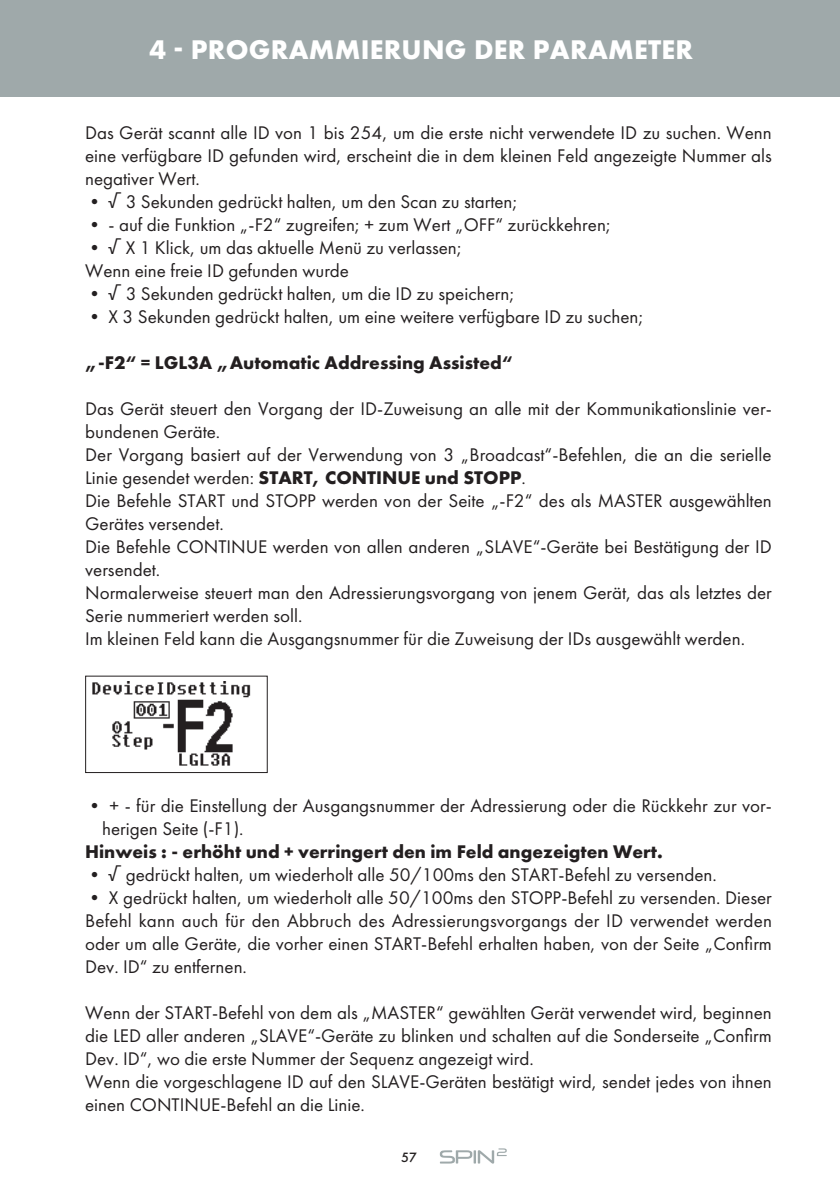
<style>
.page{position:relative;width:840px;height:1191px;background:#fff}
.page>*{position:absolute;margin:0;border:0;box-sizing:border-box;transform-origin:0 0}
.t1{font:700 28px "Futura PT";letter-spacing:.01em;color:#fff}
.t2{font:19px/23px "Futura PT";color:#231f20}
.t3{font:700 19px "Futura PT";color:#231f20}
.t4{font:500 14px "Futura PT";color:#231f20}
.s1{font-weight:700}
</style>
<div class="page">
<div style="left:0;top:0;width:839px;height:96px;background:#9fa9aa"></div>
<img style="left:92px;top:682px;width:159px;height:84px">
<div style="left:85px;top:675px;width:182px;height:98px;border:1px solid #231f20"></div>
<svg style="left:439px;top:1148px;width:67px;height:15px"></svg>
<h1 class="t1" style="left:149px;top:38px;width:544px">4 PROGRAMMIERUNG DER PARAMETER</h1>
<p class="t2" style="left:85px;top:123px;width:688px;text-align:justify">Das Gerät scannt alle ID von 1 bis 254, um die erste nicht verwendete ID zu suchen. Wenn eine verfügbare ID gefunden wird, erscheint die in dem kleinen Feld angezeigte Nummer als negativer Wert.</p>
<p class="t2" style="left:85px;top:192px;width:434px">• √ 3 Sekunden gedrückt halten, um den Scan zu starten;</p>
<p class="t2" style="left:85px;top:215px;width:527px">• - auf die Funktion „-F2“ zugreifen; + zum Wert „OFF“ zurückkehren;</p>
<p class="t2" style="left:85px;top:238px;width:378px">• √ X 1 Klick, um das aktuelle Menü zu verlassen;<br>Wenn eine freie ID gefunden wurde</p>
<p class="t2" style="left:85px;top:284px;width:430px">• √ 3 Sekunden gedrückt halten, um die ID zu speichern;</p>
<p class="t2" style="left:85px;top:307px;width:559px">• X 3 Sekunden gedrückt halten, um eine weitere verfügbare ID zu suchen;</p>
<p class="t3" style="left:85px;top:355px;width:429px">„-F2“ = LGL3A „Automatic Addressing Assisted“</p>
<p class="t2" style="left:85px;top:399px;width:688px">Das Gerät steuert den Vorgang der ID-Zuweisung an alle mit der Kommunikationslinie ver&shy;bundenen Geräte.<br>Der Vorgang basiert auf der Verwendung von 3 „Broadcast“-Befehlen, die an die serielle Linie gesendet werden: <span class="s1">START, CONTINUE und STOPP</span>.<br>Die Befehle START und STOPP werden von der Seite „-F2“ des als MASTER ausgewählten Gerätes versendet.<br>Die Befehle CONTINUE werden von allen anderen „SLAVE“-Geräte bei Bestätigung der ID versendet.<br>Normalerweise steuert man den Adressierungsvorgang von jenem Gerät, das als letztes der Serie nummeriert werden soll.<br>Im kleinen Feld kann die Ausgangsnummer für die Zuweisung der IDs ausgewählt werden.</p>
<p class="t2" style="left:102px;top:795px;width:670px;text-indent:-17px">• + - für die Einstellung der Ausgangsnummer der Adressierung oder die Rückkehr zur vor&shy;herigen Seite (-F1).</p>
<p class="t3" style="left:85px;top:843px;width:579px">Hinweis : - erhöht und + verringert den im Feld angezeigten Wert.</p>
<p class="t2" style="left:85px;top:864px;width:633px">• √ gedrückt halten, um wiederholt alle 50/100ms den START-Befehl zu versenden.</p>
<p class="t2" style="left:85px;top:887px;width:688px;text-align:justify">• X gedrückt halten, um wiederholt alle 50/100ms den STOPP-Befehl zu versenden. Dieser Befehl kann auch für den Abbruch des Adressierungsvorgangs der ID verwendet werden oder um alle Geräte, die vorher einen START-Befehl erhalten haben, von der Seite „Confirm Dev. ID“ zu entfernen.</p>
<p class="t2" style="left:85px;top:1002px;width:687px">Wenn der START-Befehl von dem als „MASTER“ gewählten Gerät verwendet wird, beginnen die LED aller anderen „SLAVE“-Geräte zu blinken und schalten auf die Sonderseite „Confirm Dev. ID“, wo die erste Nummer der Sequenz angezeigt wird.<br>Wenn die vorgeschlagene ID auf den SLAVE-Geräten bestätigt wird, sendet jedes von ihnen einen CONTINUE-Befehl an die Linie.</p>
<p class="t4" style="left:401px;top:1149px;width:17px">57</p>
</div>
